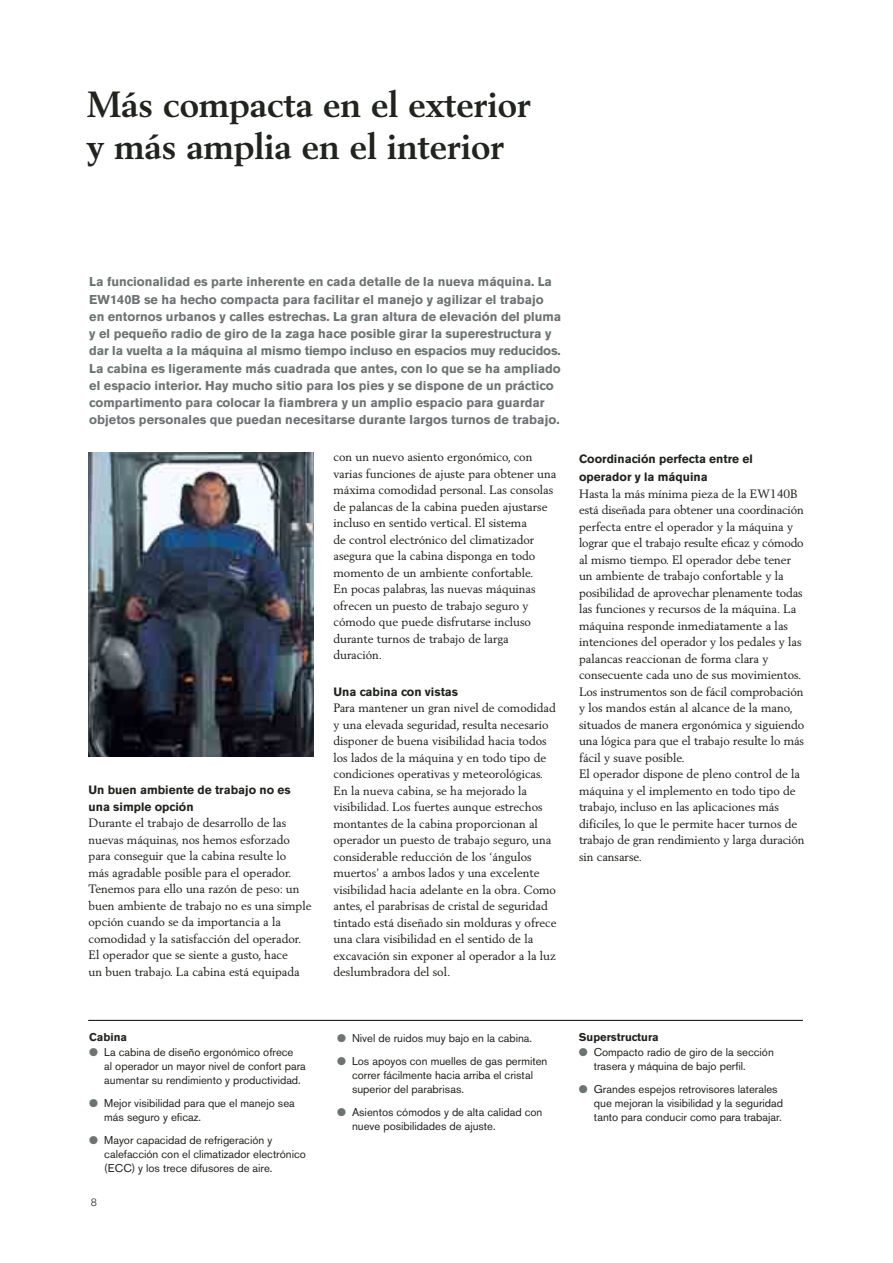
<style>
.page{position:relative;width:893px;height:1263px;background:#fff}
.page>*{position:absolute;margin:0;border:0;box-sizing:border-box;transform-origin:0 0}
.t1{font:700 36px/42px "Volvo Serif";color:#20231e}
.t2{font:700 12.75px/17.2px "Volvo Sans";color:#6c7372}
.t3{font:12px/16.5px "Volvo Serif Roman";color:#20231e}
.t4{font:700 12px/16.5px "Volvo Sans";color:#20231e}
.t5{font:11.25px/14.2px "Volvo Sans";color:#20231e}
.t6{font:700 11.25px "Volvo Sans";color:#20231e}
.t7{font:300 10.5px "Volvo Sans";color:#20231e}
.s1{color:#6c7372}
</style>
<div class="page">
<img style="left:88px;top:453px;width:225px;height:304px">
<hr style="left:88px;top:1020px;width:715px;height:1px;background:#20231e">
<h1 class="t1" style="left:87px;top:86px;width:445px">Más compacta en el exterior y más amplia en el interior</h1>
<p class="t2" style="left:89px;top:275px;width:473px">La funcionalidad es parte inherente en cada detalle de la nueva máquina. La EW140B se ha hecho compacta para facilitar el manejo y agilizar el trabajo en entornos urbanos y calles estrechas. La gran altura de elevación del pluma y el pequeño radio de giro de la zaga hace posible girar la superestructura y dar la vuelta a la máquina al mismo tiempo incluso en espacios muy redu cidos.<br>La cabina es ligeramente más cuadrada que antes, con lo que se ha ampliado el espacio interior. Hay mucho sitio para los pies y se dispone de un práctico compartimento para colocar la fiambrera y un amplio espacio para guardar objetos personales que puedan necesitarse durante largos turnos de trabajo.</p>
<p class="t4" style="left:89px;top:783px;width:204px">Un buen ambiente de trabajo no es una simple opción</p>
<p class="t3" style="left:89px;top:816px;width:224px">Durante el trabajo de desarrollo de las nuevas máquinas, nos hemos esforzado para conseguir que la cabina resulte lo<br>más agradable posible para el operador.<br>Tenemos para ello una razón de peso: un buen ambiente de trabajo no es una simple opción cuando se da importancia a la comodidad y la satisfacción del operador.<br>El operador que se siente a gusto, hace<br>un buen trabajo. La cabina está equipada</p>
<p class="t3" style="left:333px;top:450px;width:224px">con un nuevo asiento ergonómico, con varias funciones de ajuste para obtener una máxima comodidad personal. Las consolas de palancas de la cabina pueden ajustarse incluso en sentido vertical. El sistema<br>de control electrónico del climatizador asegura que la cabina disponga en todo momento de un ambiente confortable.<br>En pocas palabras, las nuevas máquinas ofrecen un puesto de trabajo seguro y cómodo que puede disfrutarse incluso durante turnos de trabajo de larga duración.</p>
<p class="t4" style="left:333px;top:684px;width:126px">Una cabina con vistas</p>
<p class="t3" style="left:333px;top:701px;width:225px">Para mantener un gran nivel de comodidad y una elevada seguridad, resulta necesario disponer de buena visibilidad hacia todos los lados de la máquina y en todo tipo de condiciones operativas y meteorológicas.<br>En la nueva cabina, se ha mejorado la visibilidad. Los fuertes aunque estrechos montantes de la cabina proporcionan al operador un puesto de trabajo seguro, una considerable reducción de los ‘ángulos muertos’ a ambos lados y una excelente visibilidad hacia adelante en la obra. Como antes, el parabrisas de cristal de seguridad tintado está diseñado sin molduras y ofrece una clara visibilidad en el sentido de la excavación sin exponer al operador a la luz deslumbradora del sol.</p>
<p class="t4" style="left:579px;top:451px;width:175px;line-height:18px">Coordinación perfecta entre el operador y la máquina</p>
<p class="t3" style="left:579px;top:486px;width:227px">Hasta la más mínima pieza de la EW140B está diseñada para obtener una coordinación perfecta entre el operador y la máquina y lograr que el trabajo resulte eficaz y cómodo al mismo tiempo. El operador debe tener un ambiente de trabajo confortable y la posibilidad de aprovechar plenamente todas las funciones y recursos de la máquina. La máquina responde inmediatamente a las intenciones del operador y los pedales y las palancas reaccionan de forma clara y consecuente cada uno de sus movimientos.<br>Los instrumentos son de fácil comprobación y los mandos están al alcance de la mano, situados de manera ergonómica y siguiendo una lógica para que el trabajo resulte lo más fácil y suave posible.<br>El operador dispone de pleno control de la máquina y el implemento en todo tipo de trabajo, incluso en las aplicaciones más difíciles, lo que le permite hacer turnos de trabajo de gran rendimiento y larga duración sin cansarse.</p>
<p class="t6" style="left:89px;top:1033px;width:39px">Cabina</p>
<p class="t5" style="left:104px;top:1046px;width:203px;text-indent:-15px"><span class="s1">●</span> La cabina de diseño ergonómico ofrece<br>al operador un mayor nivel de confort para aumentar su rendimiento y productividad.</p>
<p class="t5" style="left:104px;top:1097px;width:192px;text-indent:-15px"><span class="s1">●</span> Mejor visibilidad para que el manejo sea más seguro y eficaz.</p>
<p class="t5" style="left:104px;top:1134px;width:203px;text-indent:-15px"><span class="s1">●</span> Mayor capacidad de refrigeración y calefacción con el climatizador electrónico (ECC) y los trece difusores de aire.</p>
<p class="t7" style="left:91px;top:1198px;width:8px">8</p>
<p class="t5" style="left:337px;top:1032px;width:197px"><span class="s1">●</span> Nivel de ruidos muy bajo en la cabina.</p>
<p class="t5" style="left:352px;top:1055px;width:197px;text-indent:-15px"><span class="s1">●</span> Los apoyos con muelles de gas permiten correr fácilmente hacia arriba el cristal superior del parabrisas.</p>
<p class="t5" style="left:352px;top:1106px;width:192px;text-indent:-15px"><span class="s1">●</span> Asientos cómodos y de alta calidad con nueve posibilidades de ajuste.</p>
<p class="t6" style="left:579px;top:1033px;width:82px">Superstructura</p>
<p class="t5" style="left:594px;top:1046px;width:182px;text-indent:-15px"><span class="s1">●</span> Compacto radio de giro de la sección trasera y máquina de bajo perfil.</p>
<p class="t5" style="left:594px;top:1083px;width:191px;text-indent:-15px"><span class="s1">●</span> Grandes espejos retrovisores laterales que mejoran la visibilidad y la seguridad tanto para conducir como para trabajar.</p>
</div>
